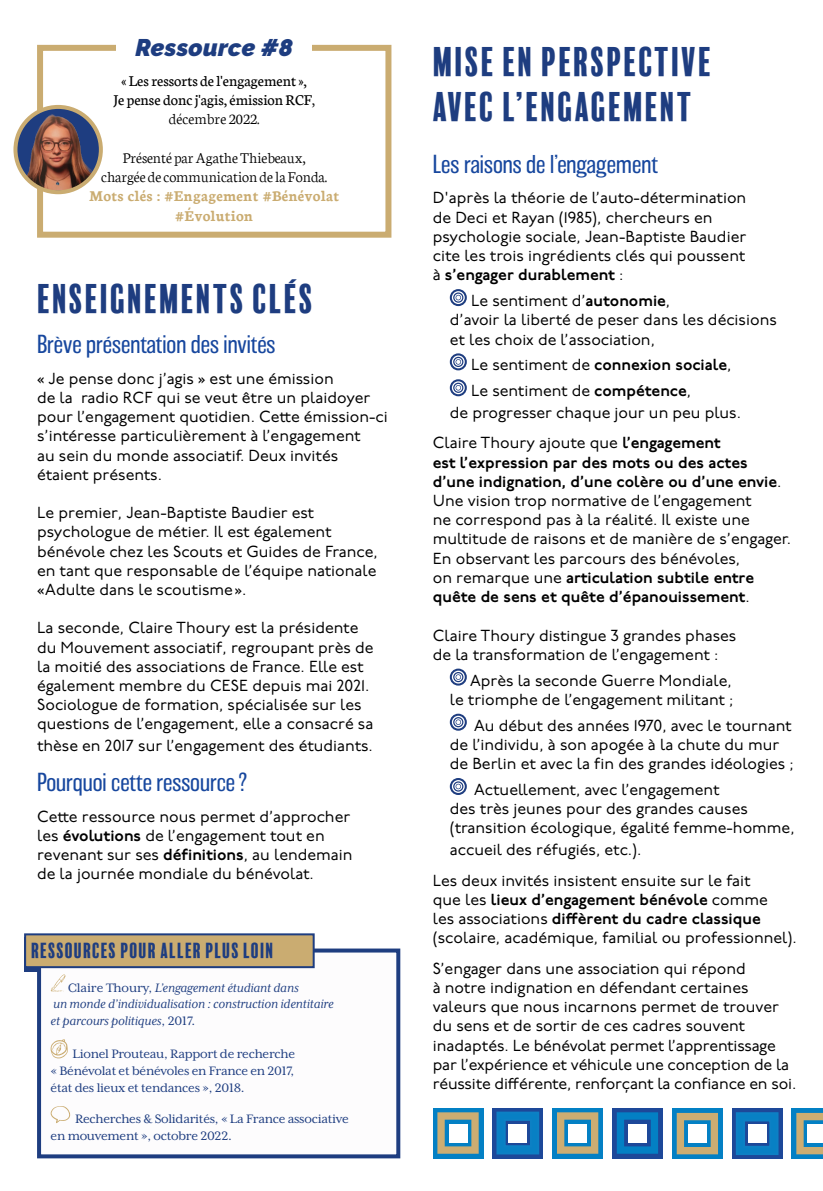
<style>
.page{position:relative;width:823px;height:1191px;background:#fff}
.page>*{position:absolute;margin:0;border:0;box-sizing:border-box;transform-origin:0 0}
.t1{font:38px/45.6px "Balboa Plus Fill";color:#1e3d80}
.t2{font:200 24px "Balboa";color:#17479e}
.t3{font:italic 900 24px "Raleway";letter-spacing:.01em;color:#1e3d80}
.t4{font:20px "Balboa Plus Fill";color:#1e3d80}
.t5{font:16px/19.2px "P22 Underground";color:#000}
.t6{font:16px/19.2px "Neuton";color:#000;text-align:center}
.t7{font:300 16px/19.2px "Neuton";letter-spacing:-.01em;color:#000;text-align:center}
.t8{font:700 16px/19.2px "Neuton";letter-spacing:.01em;color:#caac71;text-align:center}
.t9{font:14px/16.8px "Mrs Eaves XL Serif OT";letter-spacing:-.02em;color:#1e3d80;text-align:justify}
.t10{font:italic 14px/16.8px "Mrs Eaves XL Serif OT";letter-spacing:-.01em;color:#1e3d80}
.s1{font-weight:300}
.s2{font-weight:600}
.s3{font-style:normal}
</style>
<div class="page">
<svg style="left:449px;top:289px;width:17px;height:17px"></svg>
<svg style="left:449px;top:353px;width:17px;height:17px"></svg>
<svg style="left:449px;top:379px;width:17px;height:17px"></svg>
<svg style="left:449px;top:668px;width:17px;height:17px"></svg>
<svg style="left:449px;top:713px;width:17px;height:17px"></svg>
<svg style="left:449px;top:778px;width:17px;height:17px"></svg>
<div style="left:37px;top:948px;width:363px;height:210px;background:#fdfcfd;border:4px solid #1e3d80"></div>
<div style="left:24px;top:933px;width:290px;height:35px;background:#caac71;border:2px solid #1e3d80"></div>
<svg style="left:51px;top:974px;width:15px;height:17px"></svg>
<svg style="left:51px;top:1039px;width:17px;height:19px"></svg>
<svg style="left:50px;top:1106px;width:20px;height:17px"></svg>
<div style="left:37px;top:45px;width:354px;height:193px;border:6px solid #caac71"></div>
<div style="left:117px;top:27px;width:194px;height:36px;background:#fff"></div>
<img style="left:20px;top:111px;width:79px;height:80px">
<div style="left:13px;top:105px;width:90px;height:89px;border:4px solid #caac71;border-radius:50%"></div>
<div style="left:552px;top:1107px;width:50px;height:51px;background:#0380c4"></div>
<svg style="left:557px;top:1112px;width:41px;height:41px"></svg>
<div style="left:611px;top:1107px;width:51px;height:51px;background:#1d4899"></div>
<svg style="left:617px;top:1112px;width:40px;height:41px"></svg>
<div style="left:432px;top:1107px;width:51px;height:51px;background:#0380c4"></div>
<svg style="left:437px;top:1112px;width:41px;height:41px"></svg>
<div style="left:492px;top:1107px;width:50px;height:51px;background:#1d4899"></div>
<svg style="left:496px;top:1111px;width:44px;height:44px;background:#3a8dc7"></svg>
<div style="left:791px;top:1108px;width:31px;height:51px;background:#0380c4"></div>
<svg style="left:796px;top:1113px;width:26px;height:41px"></svg>
<div style="left:671px;top:1108px;width:51px;height:51px;background:#0380c4"></div>
<svg style="left:676px;top:1112px;width:41px;height:42px"></svg>
<div style="left:731px;top:1108px;width:51px;height:51px;background:#1d4899"></div>
<svg style="left:736px;top:1112px;width:43px;height:43px;background:#3c90c9"></svg>
<h2 class="t3" style="left:135px;top:33px;width:159px">Ressource #8</h2>
<p class="t6" style="left:113px;top:71px;width:203px">« Les ressorts de l'engagement »,<br>Je pense donc j'agis, émission RCF<span class="s1">, décembre 2022.</span></p>
<p class="t7" style="left:101px;top:148px;width:227px">Présenté par Agathe Thiebeaux, chargée de communication de la Fonda.</p>
<p class="t8" style="left:89px;top:187px;width:251px">Mots clés : #Engagement #Bénévolat #Évolution</p>
<h1 class="t1" style="left:37px;top:276px;width:279px">ENSEIGNEMENTS CLÉS</h1>
<h2 class="t2" style="left:37px;top:331px;width:240px">Brève présentation des invités</h2>
<p class="t5" style="left:37px;top:369px;width:352px">« Je pense donc j’agis » est une émission<br>de la radio RCF qui se veut être un plaidoyer pour l’engagement quotidien. Cette émission-ci s’intéresse particulièrement à l’engagement<br>au sein du monde associatif. Deux invités étaient présents.</p>
<p class="t5" style="left:37px;top:504px;width:342px">Le premier, Jean-Baptiste Baudier est psychologue de métier. Il est également bénévole chez les Scouts et Guides de France, en tant que responsable de l’équipe nationale «Adulte dans le scoutisme».</p>
<p class="t5" style="left:37px;top:619px;width:338px">La seconde, Claire Thoury est la présidente du Mouvement associatif, regroupant près de la moitié des associations de France. Elle est également membre du CESE depuis mai 2021.<br>Sociologue de formation, spécialisée sur les questions de l’engagement, elle a consacré sa</p>
<p class="t5" style="left:37px;top:736px;width:337px">thèse en 2017 sur l’engagement des étudiants.</p>
<h2 class="t2" style="left:37px;top:769px;width:212px">Pourquoi cette ressource ?</h2>
<p class="t5" style="left:37px;top:807px;width:317px">Cette ressource nous permet d’approcher les <span class="s2">évolutions</span> de l’engagement tout en revenant sur ses <span class="s2">définitions</span>, au lendemain de la journée mondiale du bénévolat.</p>
<p class="t4" style="left:31px;top:939px;width:244px">RESSOURCES POUR ALLER PLUS LOIN</p>
<p class="t10" style="left:51px;top:979px;width:284px;text-indent:17px"><span class="s3">Claire Thoury,</span> L’engagement étudiant dans<br>un monde d’individualisation : construction identitaire et parcours politiques<span class="s3">, 2017.</span></p>
<p class="t9" style="left:51px;top:1046px;width:246px;text-indent:22px">Lionel Prouteau, Rapport de recherche « Bénévolat et bénévoles en France en 2017, état des lieux et tendances », 2018.</p>
<p class="t9" style="left:51px;top:1110px;width:299px;text-indent:24px">Recherches &amp; Solidarités, « La France associative en mouvement », octobre 2022.</p>
<h1 class="t1" style="left:432px;top:39px;width:281px">MISE EN PERSPECTIVE<br>AVEC L’ENGAGEMENT</h1>
<h2 class="t2" style="left:432px;top:151px;width:226px">Les raisons de l’engagement</h2>
<p class="t5" style="left:432px;top:189px;width:315px">D'après la théorie de l’auto-détermination de Deci et Rayan (1985), chercheurs en psychologie sociale, Jean-Baptiste Baudier cite les trois ingrédients clés qui poussent à <span class="s2">s’engager durablement</span> :</p>
<p class="t5" style="left:449px;top:292px;width:328px;text-indent:21px">Le sentiment d’<span class="s2">autonomie</span>,<br>d’avoir la liberté de peser dans les décisions et les choix de l’association,</p>
<p class="t5" style="left:470px;top:353px;width:262px;line-height:25.8px">Le sentiment de <span class="s2">connexion sociale</span>,<br>Le sentiment de <span class="s2">compétence</span>,</p>
<p class="t5" style="left:432px;top:398px;width:309px;line-height:30.6px;text-indent:17px">de progresser chaque jour un peu plus.<br>Claire Thoury ajoute que <span class="s2">l’engagement</span></p>
<p class="t5" style="left:432px;top:453px;width:359px"><span class="s2">est l’expression par des mots ou des actes d’une indignation, d’une colère ou d’une envie</span>.<br>Une vision trop normative de l’engagement<br>ne correspond pas à la réalité. Il existe une multitude de raisons et de manière de s’engager.<br>En observant les parcours des bénévoles,<br>on remarque une <span class="s2">articulation subtile entre quête de sens et quête d’épanouissement</span>.</p>
<p class="t5" style="left:432px;top:626px;width:305px">Claire Thoury distingue 3 grandes phases de la transformation de l’engagement :</p>
<p class="t5" style="left:449px;top:671px;width:285px;text-align:right">Après la seconde Guerre Mondiale,<br>le triomphe de l’engagement militant ;</p>
<p class="t5" style="left:449px;top:716px;width:345px;text-indent:24px">Au début des années 1970, avec le tournant de l’individu, à son apogée à la chute du mur de Berlin et avec la fin des grandes idéologies ;</p>
<p class="t5" style="left:449px;top:780px;width:346px;text-indent:24px">Actuellement, avec l’engagement<br>des très jeunes pour des grandes causes (transition écologique, égalité femme-homme,</p>
<p class="t5" style="left:432px;top:835px;width:319px;line-height:30.6px;text-indent:17px">accueil des réfugiés, etc.).<br>Les deux invités insistent ensuite sur le fait</p>
<p class="t5" style="left:432px;top:890px;width:365px">que les <span class="s2">lieux d’engagement bénévole</span> comme<br>les associations <span class="s2">diffèrent du cadre classique </span>(scolaire, académique, familial ou professionnel).</p>
<p class="t5" style="left:432px;top:959px;width:365px">S’engager dans une association qui répond<br>à notre indignation en défendant certaines valeurs que nous incarnons permet de trouver du sens et de sortir de ces cadres souvent inadaptés. Le bénévolat permet l’apprentissage par l’expérience et véhicule une conception de la réussite différente, renforçant la confiance en soi.</p>
</div>
